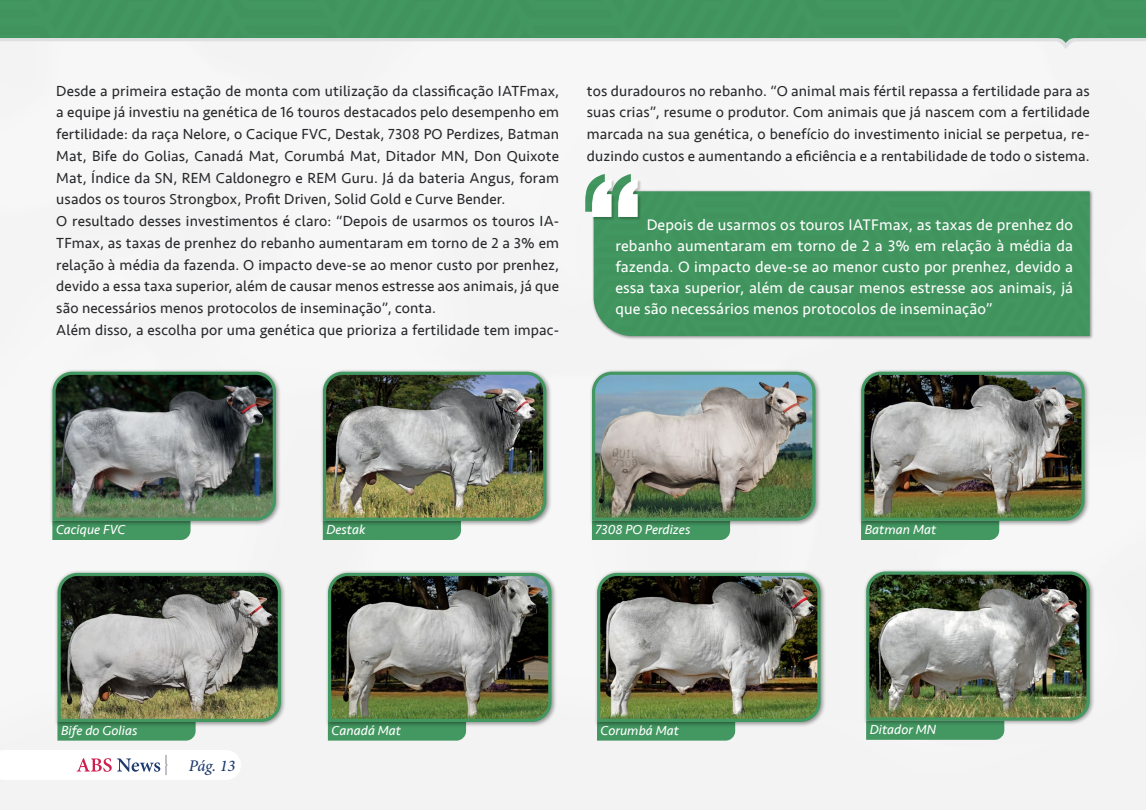
<style>
.page{position:relative;width:1146px;height:810px;background:#fff}
.page>*{position:absolute;margin:0;border:0;box-sizing:border-box;transform-origin:0 0}
.t1{font:italic 500 16.27px "Minion Pro";color:#1e396f}
.t2{font:15.75px/21px "Seravek";letter-spacing:.01em;color:#fff;text-align:justify}
.t3{font:15px/21.8px "Seravek";letter-spacing:.01em;color:#28292c}
.t4{font:italic 13.58px "Seravek";color:#fff}
</style>
<div class="page">
<div style="left:0;top:0;width:1145px;height:38px;background:#42955f"></div>
<svg style="left:0;top:38px;width:1145px;height:11px"></svg>
<div style="left:863px;top:569px;width:231px;height:157px;background:#000;opacity:.41"></div>
<img style="left:864px;top:570px;width:227px;height:170px">
<div style="left:54px;top:570px;width:232px;height:158px;background:#000;opacity:.41"></div>
<svg style="left:56px;top:571px;width:226px;height:170px;background:#768070"></svg>
<div style="left:325px;top:570px;width:232px;height:158px;background:#000;opacity:.41"></div>
<img style="left:326px;top:571px;width:227px;height:170px">
<div style="left:594px;top:570px;width:231px;height:158px;background:#000;opacity:.41"></div>
<img style="left:595px;top:571px;width:227px;height:170px">
<div style="left:49px;top:369px;width:232px;height:157px;background:#000;opacity:.41"></div>
<img style="left:51px;top:370px;width:226px;height:170px">
<div style="left:320px;top:369px;width:231px;height:157px;background:#000;opacity:.41"></div>
<img style="left:321px;top:370px;width:227px;height:170px">
<div style="left:589px;top:369px;width:231px;height:157px;background:#000;opacity:.41"></div>
<img style="left:590px;top:370px;width:227px;height:170px">
<div style="left:858px;top:369px;width:231px;height:157px;background:#000;opacity:.41"></div>
<img style="left:859px;top:370px;width:227px;height:170px">
<div style="left:591px;top:189px;width:502px;height:151px;background:#000;opacity:.41"></div>
<div style="left:593px;top:191px;width:496px;height:145px;background:#42955f"></div>
<div style="left:591px;top:179px;width:50px;height:42px;background:#000;opacity:.21"></div>
<svg style="left:585px;top:174px;width:52px;height:43px"></svg>
<svg style="left:0;top:750px;width:241px;height:30px"></svg>
<p class="t3" style="left:56px;top:80px;width:504px">Desde a primeira estação de monta com utilização da classificação IATFmax, a equipe já investiu na genética de 16 touros destacados pelo desempenho em fertilidade: da raça Nelore, o Cacique FVC, Destak, 7308 PO Perdizes, Batman Mat, Bife do Golias, Canadá Mat, Corumbá Mat, Ditador MN, Don Quixote Mat, Índice da SN, REM Caldonegro e REM Guru. Já da bateria Angus, foram usados os touros Strongbox, Profit Driven, Solid Gold e Curve Bender.<br>O resultado desses investimentos é claro: “Depois de usarmos os touros IA-TFmax, as taxas de prenhez do rebanho aumentaram em torno de 2 a 3% em relação à média da fazenda. O impacto deve-se ao menor custo por prenhez, devido a essa taxa superior, além de causar menos estresse aos animais, já que são necessários menos protocolos de inseminação”, conta.<br>Além disso, a escolha por uma genética que prioriza a fertilidade tem impac-</p>
<p class="t3" style="left:586px;top:80px;width:504px;text-align:justify">tos duradouros no rebanho. “O animal mais fértil repassa a fertilidade para as suas crias”, resume o produtor. Com animais que já nascem com a fertilidade marcada na sua genética, o benefício do investimento inicial se perpetua, re&shy;duzindo custos e aumentando a eficiência e a rentabilidade de todo o sistema.</p>
<p class="t2" style="left:615px;top:214px;width:459px;text-indent:31px">Depois de usarmos os touros IATFmax, as taxas de prenhez do rebanho aumentaram em torno de 2 a 3% em relação à média da fazenda. O impacto deve-se ao menor custo por prenhez, devido a essa taxa superior, além de causar menos estresse aos animais, já que são necessários menos protocolos de inseminação”</p>
<p class="t4" style="left:56px;top:519px;width:71px">Cacique FVC</p>
<p class="t4" style="left:326px;top:519px;width:40px">Destak</p>
<p class="t4" style="left:595px;top:519px;width:96px">7308 PO Perdizes</p>
<p class="t4" style="left:864px;top:519px;width:73px">Batman Mat</p>
<p class="t4" style="left:61px;top:719px;width:78px">Bife do Golias</p>
<p class="t4" style="left:331px;top:719px;width:71px">Canadá Mat</p>
<p class="t4" style="left:600px;top:719px;width:80px">Corumbá Mat</p>
<p class="t4" style="left:869px;top:719px;width:68px">Ditador MN</p>
<p class="t1" style="left:189px;top:755px;width:48px">Pág. 13</p>
</div>
